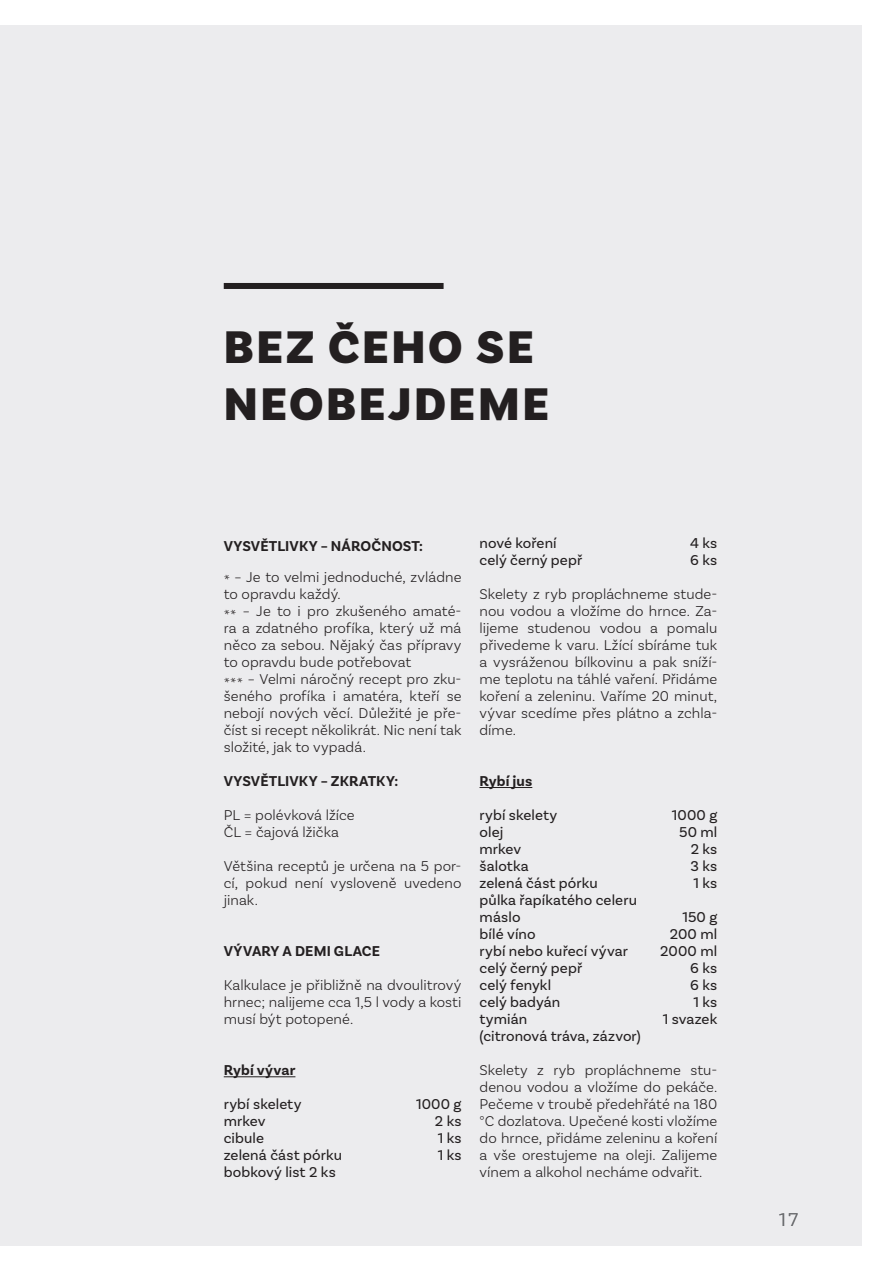
<style>
.page{position:relative;width:873px;height:1270px;background:#fff}
.page>*{position:absolute;margin:0;border:0;box-sizing:border-box;transform-origin:0 0}
.t1{font:900 48px/57.6px "Basic Sans";letter-spacing:.055em;color:#231f20}
.t2{font:300 19.5px "Basic Sans";color:#6c6d70}
.t3{font:300 15px/17px "Basic Sans";letter-spacing:.005em;color:#231f20;text-align:justify}
.t4{font:15px/17px "Basic Sans";letter-spacing:.005em;color:#231f20}
.t5{font:700 15px "Basic Sans";letter-spacing:.01em;color:#231f20}
</style>
<div class="page">
<div style="left:0;top:25px;width:861px;height:1220px;background:#ececee"></div>
<hr style="left:224px;top:1076px;width:71px;height:1px;background:#231f20">
<hr style="left:479px;top:787px;width:53px;height:1px;background:#231f20">
<div style="left:224px;top:283px;width:219px;height:6px;background:#231f20"></div>
<h1 class="t1" style="left:224px;top:319px;width:327px">BEZ ČEHO SE<br>NEOBEJDEME</h1>
<p class="t5" style="left:224px;top:536px;width:201px">VYSVĚTLIVKY – NÁROČNOST:</p>
<p class="t3" style="left:224px;top:568px;width:239px;text-align:left">* – Je to velmi jednoduché, zvládne to opravdu každý.<br>** – Je to i pro zkušeného amaté&shy;ra a zdatného profíka, který už má něco za sebou. Nějaký čas přípravy to opravdu bude potřebovat<br>*** – Velmi náročný recept pro zku&shy;šeného profíka i amatéra, kteří se nebojí nových věcí. Důležité je pře&shy;číst si recept několikrát. Nic není tak složité, jak to vypadá.</p>
<p class="t5" style="left:224px;top:772px;width:176px">VYSVĚTLIVKY – ZKRATKY:</p>
<p class="t3" style="left:224px;top:806px;width:132px">PL = polévková lžíce<br>ČL = čajová lžička</p>
<p class="t3" style="left:224px;top:857px;width:239px">Většina receptů je určena na 5 por&shy;cí, pokud není vysloveně uvedeno jinak.</p>
<p class="t5" style="left:224px;top:942px;width:158px">VÝVARY A DEMI GLACE</p>
<p class="t3" style="left:224px;top:976px;width:239px">Kalkulace je přibližně na dvoulitrový hrnec; nalijeme cca 1,5 l vody a kosti musí být potopené.</p>
<p class="t5" style="left:224px;top:1061px;width:73px">Rybí vývar</p>
<p class="t4" style="left:224px;top:1095px;width:79px">rybí skelety</p>
<p class="t4" style="left:416px;top:1095px;width:47px">1000 g</p>
<p class="t4" style="left:224px;top:1112px;width:43px">mrkev</p>
<p class="t4" style="left:435px;top:1112px;width:28px">2 ks</p>
<p class="t4" style="left:224px;top:1129px;width:42px">cibule</p>
<p class="t4" style="left:437px;top:1129px;width:25px">1 ks</p>
<p class="t4" style="left:224px;top:1146px;width:120px">zelená část pórku</p>
<p class="t4" style="left:437px;top:1146px;width:25px">1 ks</p>
<p class="t4" style="left:224px;top:1163px;width:113px">bobkový list 2 ks</p>
<p class="t4" style="left:479px;top:534px;width:79px">nové koření</p>
<p class="t4" style="left:690px;top:534px;width:29px">4 ks</p>
<p class="t4" style="left:479px;top:551px;width:104px">celý černý pepř</p>
<p class="t4" style="left:690px;top:551px;width:29px">6 ks</p>
<p class="t3" style="left:479px;top:585px;width:239px">Skelety z ryb propláchneme stude&shy;nou vodou a vložíme do hrnce. Za&shy;lijeme studenou vodou a pomalu přivedeme k varu. Lžící sbíráme tuk a vysráženou bílkovinu a pak sníží&shy;me teplotu na táhlé vaření. Přidáme koření a zeleninu. Vaříme 20 minut, vývar scedíme přes plátno a zchla&shy;díme.</p>
<p class="t5" style="left:479px;top:772px;width:54px">Rybí jus</p>
<p class="t4" style="left:479px;top:806px;width:79px">rybí skelety</p>
<p class="t4" style="left:671px;top:806px;width:47px">1000 g</p>
<p class="t4" style="left:479px;top:823px;width:25px">olej</p>
<p class="t4" style="left:679px;top:823px;width:40px">50 ml</p>
<p class="t4" style="left:479px;top:840px;width:43px">mrkev</p>
<p class="t4" style="left:690px;top:840px;width:28px">2 ks</p>
<p class="t4" style="left:479px;top:857px;width:51px">šalotka</p>
<p class="t4" style="left:690px;top:857px;width:28px">3 ks</p>
<p class="t4" style="left:479px;top:874px;width:120px">zelená část pórku</p>
<p class="t4" style="left:693px;top:874px;width:25px">1 ks</p>
<p class="t4" style="left:479px;top:891px;width:159px">půlka řapíkatého celeru máslo</p>
<p class="t4" style="left:682px;top:908px;width:36px">150 g</p>
<p class="t4" style="left:479px;top:925px;width:58px">bílé víno</p>
<p class="t4" style="left:669px;top:925px;width:49px">200 ml</p>
<p class="t4" style="left:479px;top:942px;width:150px">rybí nebo kuřecí vývar</p>
<p class="t4" style="left:660px;top:942px;width:58px">2000 ml</p>
<p class="t4" style="left:479px;top:959px;width:104px">celý černý pepř</p>
<p class="t4" style="left:690px;top:959px;width:29px">6 ks</p>
<p class="t4" style="left:479px;top:976px;width:73px">celý fenykl</p>
<p class="t4" style="left:690px;top:976px;width:29px">6 ks</p>
<p class="t4" style="left:479px;top:993px;width:82px">celý badyán</p>
<p class="t4" style="left:693px;top:993px;width:25px">1 ks</p>
<p class="t4" style="left:479px;top:1010px;width:49px">tymián</p>
<p class="t4" style="left:662px;top:1010px;width:56px">1 svazek</p>
<p class="t4" style="left:479px;top:1027px;width:163px">(citronová tráva, zázvor)</p>
<p class="t3" style="left:479px;top:1061px;width:239px">Skelety z ryb propláchneme stu&shy;denou vodou a vložíme do pekáče.<br>Pečeme v troubě předehřáté na 180 °C dozlatova. Upečené kosti vložíme do hrnce, přidáme zeleninu a koření a vše orestujeme na oleji. Zalijeme vínem a alkohol necháme odvařit.</p>
<h2 class="t2" style="left:778px;top:1207px;width:21px">17</h2>
</div>
